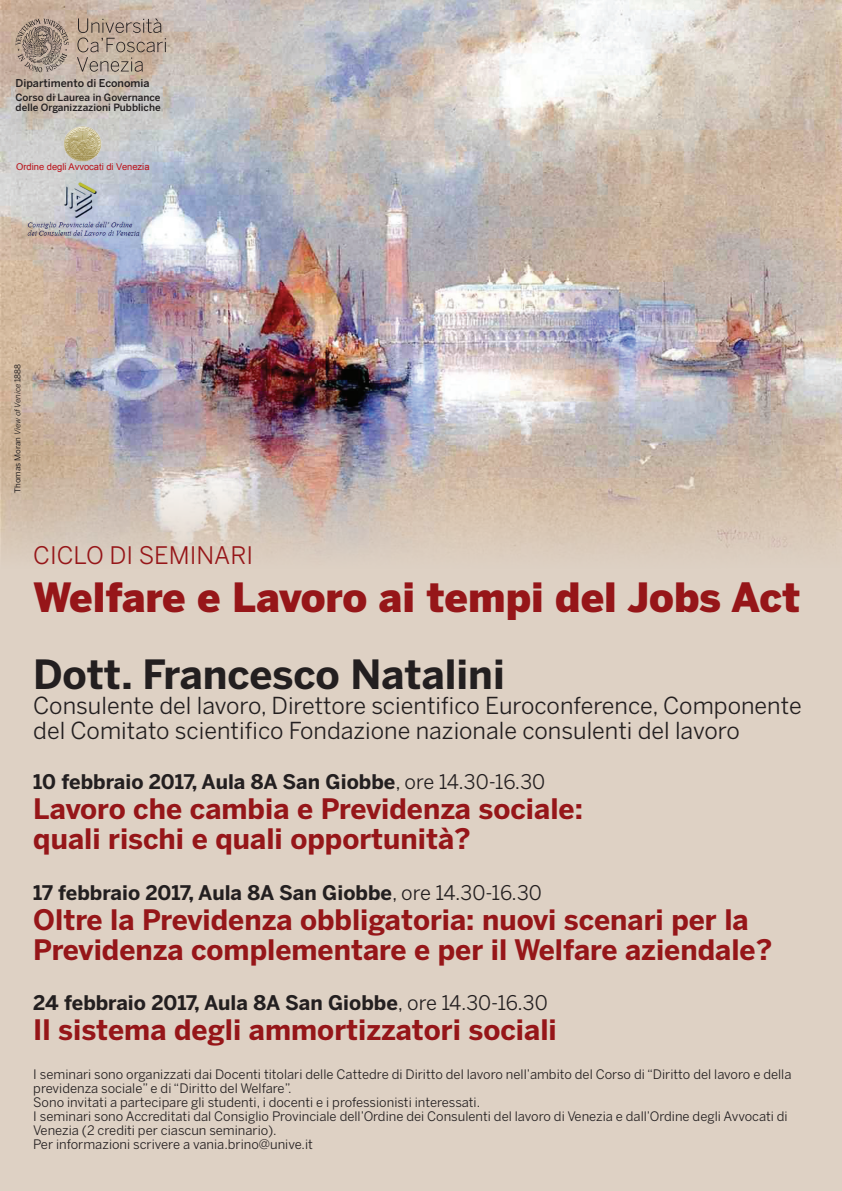
<style>
.page{position:relative;width:842px;height:1191px;background:#ded1c4}
.page>*{position:absolute;margin:0;border:0;box-sizing:border-box;transform-origin:0 0}
.t1{font:900 40px "Benton Sans";color:#961619}
.t2{font:700 40px "Benton Sans";color:#231f20}
.t3{font:700 28px/30px "Benton Sans";color:#961619}
.t4{font:24px "Benton Sans";color:#961619}
.t5{font:23.2px/25.2px "Benton Sans";color:#231f20}
.t6{font:700 20px "Benton Sans";color:#231f20}
.t7{font:13px/14px "Benton Sans";color:#231f20}
.t8{font:500 10.8px "Benton Sans";color:#231f20}
.t9{font:500 10px/10px "Benton Sans";color:#231f20}
.t10{font:9.4px "Arial";color:#bb1018}
.t11{font:8px "Benton Sans";color:#231f20}
.s1{font-style:italic}
.s2{font-weight:400}
</style>
<div class="page">
<img style="left:0;top:0;width:842px;height:553px">
<img style="left:26px;top:182px;width:116px;height:55px">
<svg style="left:77px;top:18px;width:89px;height:54px;background:#b3a091"></svg>
<svg style="left:16px;top:19px;width:53px;height:53px;background:#a49386"></svg>
<img style="left:64px;top:126px;width:38px;height:35px">
<p class="t8" style="left:16px;top:76px;width:136px">Dipartimento di Economia</p>
<p class="t9" style="left:16px;top:92px;width:147px">Corso di Laurea in Governance delle Organizzazioni Pubbliche</p>
<p class="t10" style="left:16px;top:161px;width:135px">Ordine degli Avvocati di Venezia</p>
<p class="t11" style="left:13px;top:493px;width:130px;rotate:-90deg">Thomas Moran <span class="s1">View of Venice</span> 1888</p>
<h3 class="t4" style="left:33px;top:540px;width:221px">CICLO DI SEMINARI</h3>
<h1 class="t1" style="left:33px;top:573px;width:768px">Welfare e Lavoro ai tempi del Jobs Act</h1>
<h1 class="t2" style="left:33px;top:650px;width:473px">Dott. Francesco Natalini</h1>
<h3 class="t5" style="left:33px;top:692px;width:770px">Consulente del lavoro, Direttore scientifico Euroconference, Componente del Comitato scientifico Fondazione nazionale consulenti del lavoro</h3>
<h3 class="t6" style="left:33px;top:770px;width:513px">10 febbraio 2017, Aula 8A San Giobbe<span class="s2">, ore 14.30-16.30</span></h3>
<h2 class="t3" style="left:33px;top:793px;width:551px">Lavoro che cambia e Previdenza sociale: quali rischi e quali opportunità?</h2>
<h3 class="t6" style="left:33px;top:880px;width:510px">17 febbraio 2017, Aula 8A San Giobbe<span class="s2">, ore 14.30-16.30</span></h3>
<h2 class="t3" style="left:33px;top:904px;width:741px">Oltre la Previdenza obbligatoria: nuovi scenari per la<br>Previdenza complementare e per il Welfare aziendale?</h2>
<h3 class="t6" style="left:33px;top:991px;width:516px">24 febbraio 2017, Aula 8A San Giobbe<span class="s2">, ore 14.30-16.30</span></h3>
<h2 class="t3" style="left:33px;top:1014px;width:525px">Il sistema degli ammortizzatori sociali</h2>
<p class="t7" style="left:33px;top:1067px;width:760px">I seminari sono organizzati dai Docenti titolari delle Cattedre di Diritto del lavoro nell’ambito del Corso di “Diritto del lavoro e della previdenza sociale” e di “Diritto del Welfare”.<br>Sono invitati a partecipare gli studenti, i docenti e i professionisti interessati.<br>I seminari sono Accreditati dal Consiglio Provinciale dell’Ordine dei Consulenti del lavoro di Venezia e dall’Ordine degli Avvocati di Venezia (2 crediti per ciascun seminario).<br>Per informazioni scrivere a vania.brino@unive.it</p>
</div>
